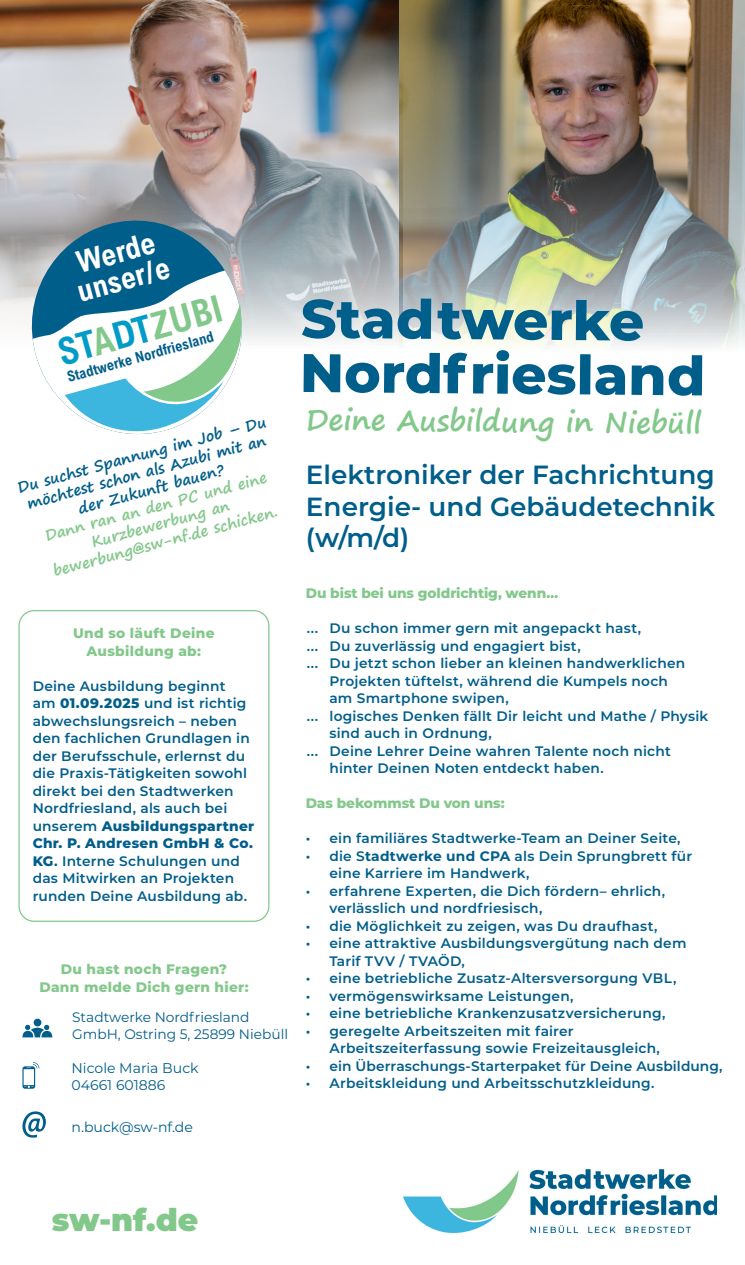
<style>
.page{position:relative;width:745px;height:1265px;background:#fff}
.page>*{position:absolute;margin:0;border:0;box-sizing:border-box;transform-origin:0 0}
.t1{font:700 37.38px "Arial Nova Cond";color:#83c88b}
.t2{font:900 31.25px "Montserrat";color:#83c88b}
.t3{font:700 30.25px "Arial Nova Cond";color:#fff}
.t4{font:700 28.75px "Segoe Print";color:#83c88b}
.t5{font:600 26.25px/31.5px "Montserrat";color:#005e8b;text-align:justify}
.t6{font:700 15px/18px "Segoe Print";color:#005e8b;text-align:center}
.t7{font:700 15px "Segoe Print";color:#83c88b}
.t8{font:700 14.75px "Arial Nova Cond";color:#005e8b}
.t9{font:14px "Montserrat";color:#005e8b}
.t10{font:600 13.75px/17.5px "Montserrat";letter-spacing:.015em;color:#005e8b}
.t11{font:800 13.75px "Montserrat";letter-spacing:.02em;color:#83c88b}
.t12{font:800 13.75px "Montserrat";letter-spacing:-.005em;color:#83c88b}
.t13{font:13.75px "Montserrat";color:#005e8b}
.s1{color:#009cc7}
.s2{font-weight:800}
.s3{font-weight:700}
</style>
<div class="page">
<img style="left:403px;top:1169px;width:312px;height:64px">
<div style="left:18px;top:610px;width:251px;height:312px;border:1px solid #83c88b;border-radius:15px"></div>
<img style="left:0;top:1px;width:399px;height:340px">
<img style="left:399px;top:0;width:345px;height:375px">
<svg style="left:22px;top:1062px;width:17px;height:27px"></svg>
<svg style="left:22px;top:1111px;width:24px;height:27px"></svg>
<div style="left:34px;top:1019px;width:7px;height:7px;background:#005e8b;border-radius:50%"></div>
<svg style="left:22px;top:1025px;width:30px;height:12px"></svg>
<svg style="left:303px;top:350px;width:272px;height:45px"></svg>
<div style="left:579px;top:354px;width:11px;height:40px;background:#005e8b"></div>
<svg style="left:595px;top:365px;width:29px;height:30px"></svg>
<svg style="left:631px;top:355px;width:70px;height:41px"></svg>
<svg style="left:302px;top:298px;width:129px;height:41px;background:#6296af"></svg>
<svg style="left:437px;top:300px;width:205px;height:41px;background:#76a5af"></svg>
<svg style="left:20px;top:209px;width:233px;height:12px;background:#a19ea1"></svg>
<svg style="left:20px;top:221px;width:233px;height:184px"></svg>
<svg style="left:65px;top:287px;width:227px;height:148px"></svg>
<p class="t3" style="left:73px;top:244px;width:81px;rotate:-15deg">Werde</p>
<p class="t3" style="left:73px;top:273px;width:96px;rotate:-15deg">unser/e</p>
<p class="t1" style="left:52px;top:331px;width:171px;rotate:-16deg"><span class="s1">ST</span>A<span class="s1">DT</span>ZUBI</p>
<p class="t8" style="left:65px;top:369px;width:153px;rotate:-16deg">Stadtwerke Nordfriesland</p>
<p class="t6" style="left:15px;top:478px;width:258px;rotate:-15deg">Du suchst Spannung im Job – Du möchtest schon als Azubi mit an der Zukunft bauen?</p>
<p class="t7" style="left:42px;top:523px;width:230px;rotate:-15deg">Dann ran an den PC und eine</p>
<p class="t7" style="left:88px;top:529px;width:144px;rotate:-15deg">Kurzbewerbung an</p>
<p class="t7" style="left:50px;top:558px;width:233px;rotate:-15deg">bewerbung@sw-nf.de schicken.</p>
<p class="t11" style="left:73px;top:623px;width:143px">Und so läuft Deine</p>
<p class="t11" style="left:86px;top:641px;width:116px">Ausbildung ab:</p>
<p class="t10" style="left:33px;top:676px;width:223px">Deine Ausbildung beginnt<br>am <span class="s2">01.09.2025</span> und ist richtig abwechslungsreich – neben den fachlichen Grundlagen in der Berufsschule, erlernst du die Praxis-Tätigkeiten sowohl direkt bei den Stadtwerken<br>Nordfriesland, als auch bei unserem <span class="s2">Ausbildungspartner<br>Chr. P. Andresen GmbH &amp; Co.<br>KG</span><span class="s3">.</span> Interne Schulungen und</p>
<p class="t10" style="left:33px;top:869px;width:216px">das Mitwirken an Projekten runden Deine Ausbildung ab.</p>
<p class="t11" style="left:61px;top:959px;width:168px">Du hast noch Fragen?</p>
<p class="t11" style="left:39px;top:977px;width:210px">Dann melde Dich gern hier:</p>
<p class="t13" style="left:72px;top:1008px;width:179px">Stadtwerke Nordfriesland</p>
<p class="t13" style="left:72px;top:1024px;width:217px">GmbH, Ostring 5, 25899 Niebüll</p>
<p class="t9" style="left:71px;top:1059px;width:128px">Nicole Maria Buck</p>
<p class="t9" style="left:71px;top:1076px;width:95px">04661 601886</p>
<p class="t9" style="left:71px;top:1117px;width:123px">n.buck@sw-nf.de</p>
<p class="t4" style="left:305px;top:395px;width:397px">Deine Ausbildung in Niebüll</p>
<p class="t5" style="left:306px;top:458px;width:410px">Elektroniker der Fachrichtung Energie- und Gebäudetechnik (w/m/d)</p>
<p class="t12" style="left:305px;top:583px;width:254px">Du bist bei uns goldrichtig, wenn…</p>
<p class="t10" style="left:307px;top:619px;width:335px">... Du schon immer gern mit angepackt hast,</p>
<p class="t10" style="left:307px;top:636px;width:275px">... Du zuverlässig und engagiert bist,</p>
<p class="t10" style="left:307px;top:654px;width:379px;text-align:center">... Du jetzt schon lieber an kleinen handwerklichen<br>Projekten tüftelst, während die Kumpels noch</p>
<p class="t10" style="left:329px;top:689px;width:181px">am Smartphone swipen,</p>
<p class="t10" style="left:329px;top:706px;width:380px;text-indent:-22px">... logisches Denken fällt Dir leicht und Mathe / Physik sind auch in Ordnung,</p>
<p class="t10" style="left:329px;top:741px;width:343px;text-indent:-22px">... Deine Lehrer Deine wahren Talente noch nicht hinter Deinen Noten entdeckt haben.</p>
<p class="t12" style="left:305px;top:793px;width:200px">Das bekommst Du von uns:</p>
<p class="t10" style="left:305px;top:829px;width:376px">• ein familiäres Stadtwerke-Team an Deiner Seite,</p>
<p class="t10" style="left:329px;top:846px;width:364px;text-indent:-24px">• die S<span class="s3">tadtwerke und CPA</span> als Dein Sprungbrett für eine Karriere im Handwerk,</p>
<p class="t10" style="left:329px;top:881px;width:337px;text-indent:-24px">• erfahrene Experten, die Dich fördern– ehrlich, verlässlich und nordfriesisch,</p>
<p class="t10" style="left:305px;top:916px;width:353px">• die Möglichkeit zu zeigen, was Du draufhast,</p>
<p class="t10" style="left:329px;top:934px;width:358px;text-indent:-24px">• eine attraktive Ausbildungsvergütung nach dem<br>Tarif TVV / TVAÖD,</p>
<p class="t10" style="left:305px;top:969px;width:372px">• eine betriebliche Zusatz-Altersversorgung VBL,</p>
<p class="t10" style="left:305px;top:986px;width:269px">• vermögenswirksame Leistungen,</p>
<p class="t10" style="left:305px;top:1004px;width:361px">• eine betriebliche Krankenzusatzversicherung,</p>
<p class="t10" style="left:305px;top:1021px;width:269px">• geregelte Arbeitszeiten mit fairer</p>
<p class="t10" style="left:329px;top:1039px;width:332px">Arbeitszeiterfassung sowie Freizeitausgleich,</p>
<p class="t10" style="left:305px;top:1056px;width:418px">• ein Überraschungs-Starterpaket für Deine Ausbildung,</p>
<p class="t10" style="left:305px;top:1074px;width:350px">• Arbeitskleidung und Arbeitsschutzkleidung.</p>
<h2 class="t2" style="left:52px;top:1196px;width:148px">sw-nf.de</h2>
</div>
